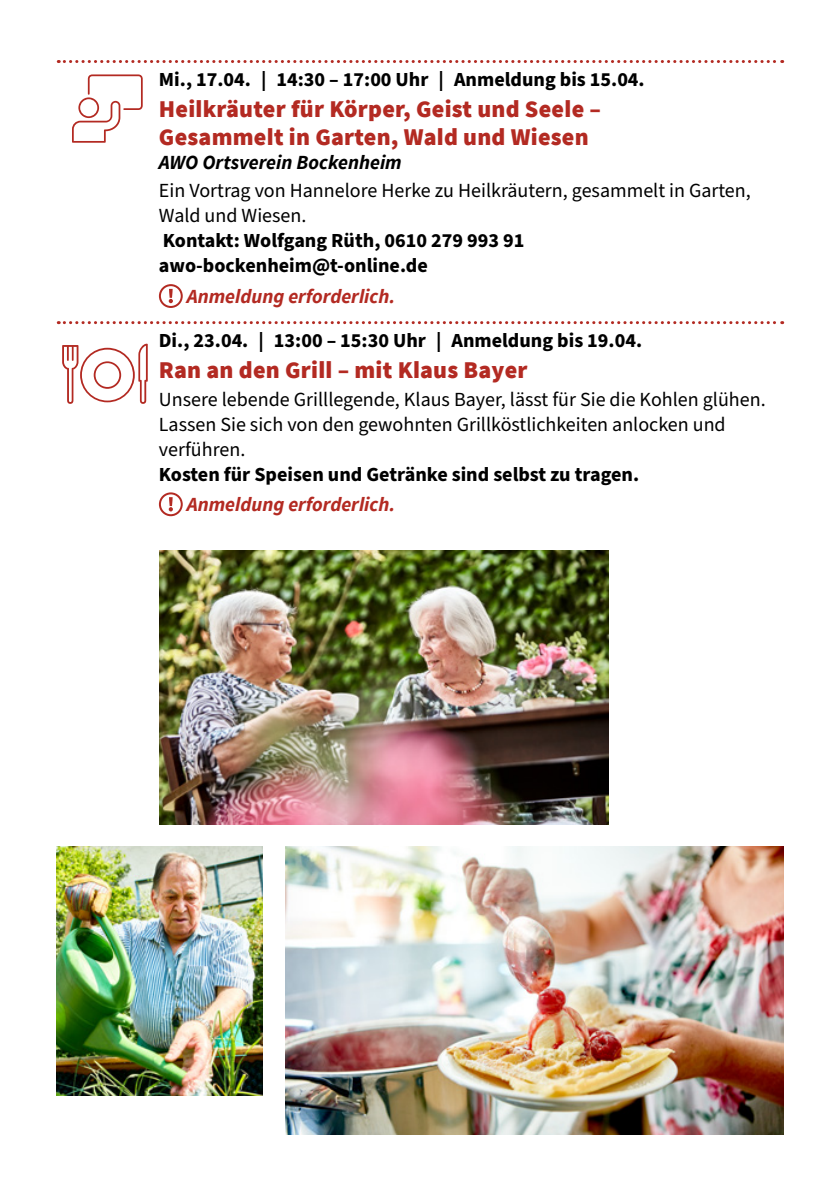
<style>
.page{position:relative;width:840px;height:1191px;background:#fff}
.page>*{position:absolute;margin:0;border:0;box-sizing:border-box;transform-origin:0 0}
.t1{font:900 24px/28px "Source Sans Pro";letter-spacing:.01em;color:#b32a22}
.t2{font:20px/25px "Source Sans Pro";color:#000}
.t3{font:700 20px/25px "Source Sans Pro";color:#000}
.t4{font:italic 700 20px "Source Sans Pro";color:#b32a22}
.t5{font:italic 700 20px "Source Sans Pro";color:#000}
</style>
<div class="page">
<svg style="left:58px;top:60px;width:724px;height:3px"></svg>
<svg style="left:58px;top:321px;width:724px;height:3px"></svg>
<svg style="left:169px;top:289px;width:4px;height:14px"></svg>
<div style="left:159px;top:284px;width:24px;height:24px;border:2px solid #b32a22;border-radius:50%"></div>
<svg style="left:169px;top:497px;width:4px;height:14px"></svg>
<div style="left:159px;top:492px;width:24px;height:24px;border:2px solid #b32a22;border-radius:50%"></div>
<img style="left:57px;top:846px;width:205px;height:249px">
<img style="left:159px;top:550px;width:449px;height:274px">
<img style="left:285px;top:846px;width:497px;height:288px">
<p class="t3" style="left:159px;top:67px;width:487px">Mi., 17.04. | 14:30 – 17:00 Uhr | Anmeldung bis 15.04.</p>
<p class="t1" style="left:159px;top:94px;width:443px">Heilkräuter für Körper, Geist und Seele –<br>Gesammelt in Garten, Wald und Wiesen</p>
<p class="t5" style="left:159px;top:149px;width:244px">AWO Ortsverein Bockenheim</p>
<p class="t2" style="left:159px;top:179px;width:593px">Ein Vortrag von Hannelore Herke zu Heilkräutern, gesammelt in Garten,<br>Wald und Wiesen.</p>
<p class="t3" style="left:159px;top:229px;width:367px">Kontakt: Wolfgang Rüth, 0610 279 993 91 awo-bockenheim@t-online.de</p>
<p class="t4" style="left:187px;top:283px;width:210px">Anmeldung erforderlich.</p>
<p class="t3" style="left:159px;top:328px;width:484px">Di., 23.04. | 13:00 – 15:30 Uhr | Anmeldung bis 19.04.</p>
<p class="t1" style="left:159px;top:355px;width:370px">Ran an den Grill – mit Klaus Bayer</p>
<p class="t2" style="left:159px;top:387px;width:608px">Unsere lebende Grilllegende, Klaus Bayer, lässt für Sie die Kohlen glühen.<br>Lassen Sie sich von den gewohnten Grillköstlichkeiten anlocken und verführen.</p>
<p class="t3" style="left:159px;top:462px;width:481px">Kosten für Speisen und Getränke sind selbst zu tragen.</p>
<p class="t4" style="left:187px;top:491px;width:210px">Anmeldung erforderlich.</p>
</div>
